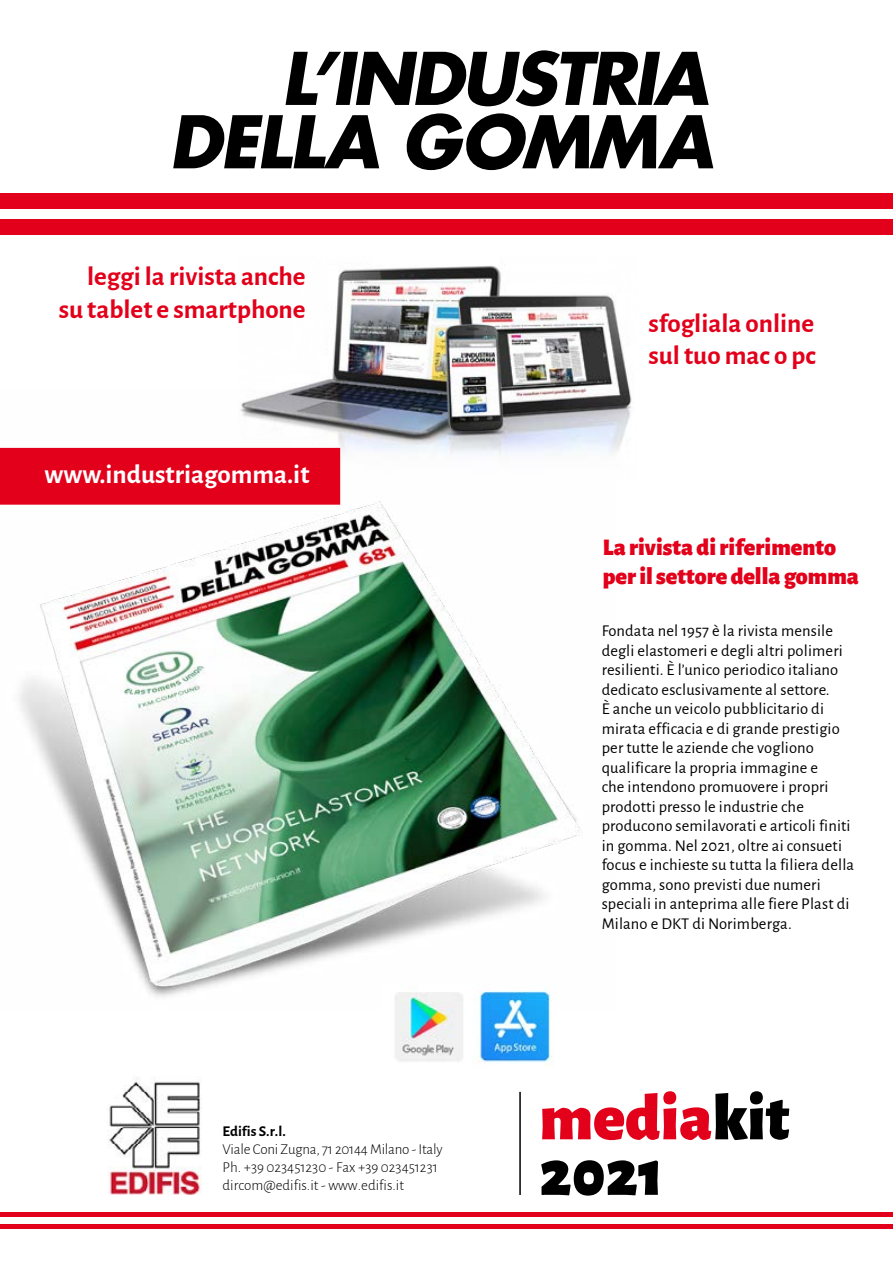
<style>
.page{position:relative;width:893px;height:1263px;background:#fff}
.page>*{position:absolute;margin:0;border:0;box-sizing:border-box;transform-origin:0 0}
.t1{font:italic 700 70.5px/63.4px "Futura Std";letter-spacing:-.035em;color:#000;text-align:right}
.t2{font:900 66px/55.5px "Alegreya Sans";color:#000}
.t3{font:700 27px/32.4px "Alegreya Sans";color:#e2001a}
.t4{font:700 27px "Alegreya Sans";color:#fff}
.t5{font:900 24px/28.8px "Alegreya Sans";color:#e2001a}
.t6{font:16.5px/19.5px "Alegreya Sans";letter-spacing:.01em;color:#000}
.t7{font:300 15px/18px "Alegreya Sans";color:#000}
.t8{font:700 15px "Alegreya Sans";color:#000}
.s1{color:#e2001a}
</style>
<div class="page">
<hr style="left:0;top:1212px;width:893px;height:4px;background:#e2001a">
<img style="left:292px;top:266px;width:340px;height:187px">
<div style="left:0;top:193px;width:893px;height:16px;background:#e2001a"></div>
<img style="left:109px;top:1078px;width:92px;height:116px">
<hr style="left:519px;top:1092px;width:2px;height:103px;background:#000">
<img style="left:0;top:389px;width:615px;height:608px">
<div style="left:0;top:449px;width:339px;height:55px;background:#e2001a"></div>
<div style="left:0;top:448px;width:340px;height:57px;border:2px solid #e2001a"></div>
<div style="left:0;top:219px;width:893px;height:15px;background:#e2001a"></div>
<hr style="left:0;top:1225px;width:893px;height:4px;background:#e2001a">
<img style="left:383px;top:983px;width:172px;height:82px">
<h1 class="t1" style="left:169px;top:47px;width:546px">L’INDUSTRIA<br>DELLA GOMMA</h1>
<h3 class="t3" style="left:59px;top:258px;width:248px;text-align:right">leggi la rivista anche su tablet e smartphone</h3>
<h3 class="t4" style="left:45px;top:454px;width:266px">www.industriagomma.it</h3>
<p class="t8" style="left:223px;top:1120px;width:65px">Edifis S.r.l.</p>
<p class="t7" style="left:223px;top:1139px;width:222px">Viale Coni Zugna, 71 20144 Milano - Italy<br>Ph. +39 023451230 - Fax +39 023451231 dircom@edifis.it - www.edifis.it</p>
<h3 class="t3" style="left:648px;top:305px;width:169px">sfogliala online sul tuo mac o pc</h3>
<h3 class="t5" style="left:603px;top:531px;width:258px">La rivista di riferimento per il settore della gomma</h3>
<p class="t6" style="left:602px;top:620px;width:254px">Fondata nel 1957 è la rivista mensile degli elastomeri e degli altri polimeri resilienti. È l’unico periodico italiano dedicato esclusivamente al settore.<br>È anche un veicolo pubblicitario di mirata efficacia e di grande prestigio per tutte le aziende che vogliono qualificare la propria immagine e<br>che intendono promuovere i propri prodotti presso le industrie che producono semilavorati e articoli finiti in gomma. Nel 2021, oltre ai consueti focus e inchieste su tutta la filiera della gomma, sono previsti due numeri speciali in anteprima alle fiere Plast di Milano e DKT di Norimberga.</p>
<h2 class="t2" style="left:539px;top:1084px;width:252px"><span class="s1">media</span>kit<br>2021</h2>
</div>
